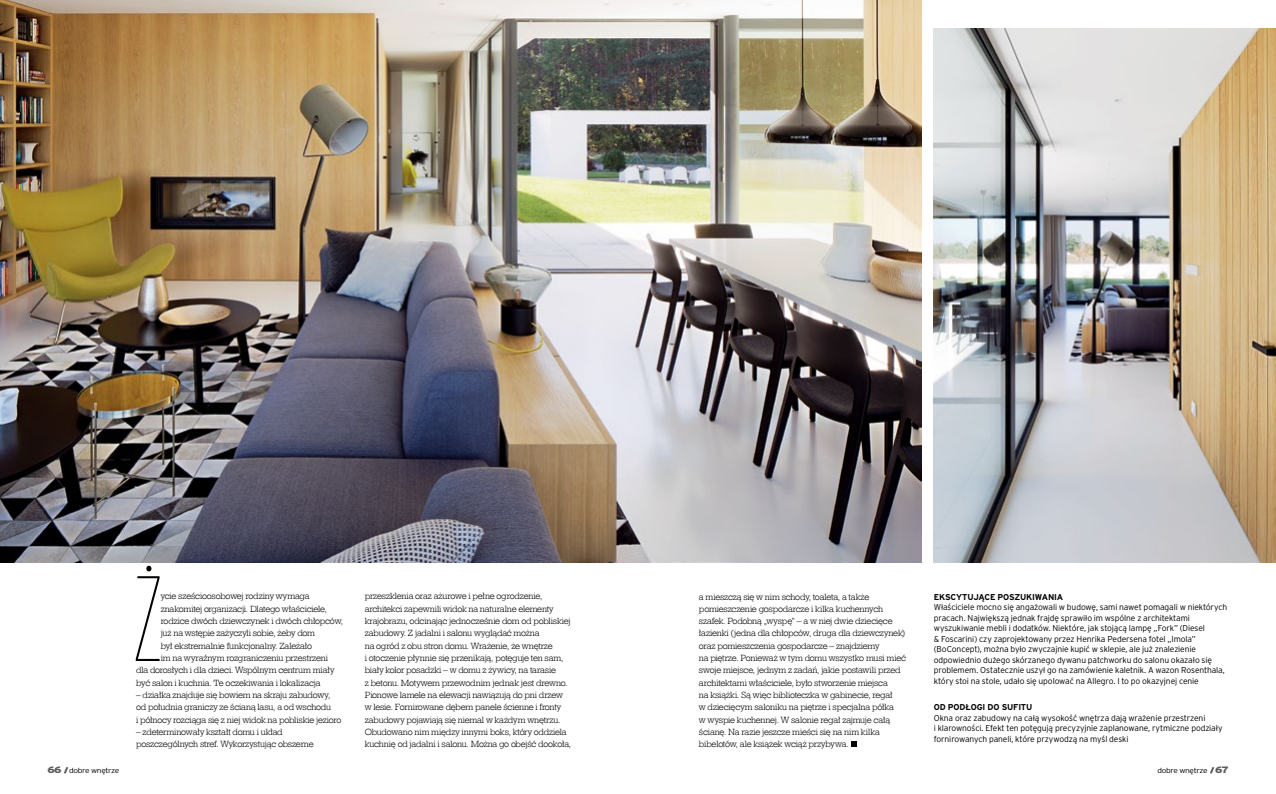
<style>
.page{position:relative;width:1276px;height:794px;background:#fff}
.page>*{position:absolute;margin:0;border:0;box-sizing:border-box;transform-origin:0 0}
.t1{font:121.1px "Interstate CE Thin Comp";color:#000;scale:.93 1}
.t2{font:9px/12.3px "Geo Slab 712 Lt EU";letter-spacing:-.02em;color:#000;scale:1.07 1}
.t3{font:300 8.5px/10.5px "Interstate CE";letter-spacing:-.015em;color:#000}
.t4{font:700 8.5px "Interstate CE";letter-spacing:-.02em;color:#000}
.t5{font:300 7.3px "Interstate CE";letter-spacing:-.04em;color:#000;scale:1.15 1}
.s1{font-weight:900;font-size:9.2px;color:#5d5d60}
</style>
<div class="page">
<svg style="left:1210px;top:767px;width:4px;height:6px"></svg>
<svg style="left:64px;top:767px;width:4px;height:6px"></svg>
<img style="left:0;top:0;width:921px;height:562px">
<img style="left:934px;top:29px;width:342px;height:533px">
<svg style="left:851px;top:741px;width:5px;height:6px"></svg>
<svg style="left:146px;top:566px;width:5px;height:5px"></svg>
<h1 class="t1" style="left:133px;top:550px;width:34px">Z</h1>
<p class="t2" style="left:161px;top:590px;width:141px">ycie sześcioosobowej rodziny wymaga</p>
<p class="t2" style="left:161px;top:602px;width:157px">znakomitej organizacji. Dlatego właściciele,</p>
<p class="t2" style="left:161px;top:615px;width:172px">rodzice dwóch dziewczynek i dwóch chłopców,</p>
<p class="t2" style="left:161px;top:627px;width:146px">już na wstępie zażyczyli sobie, żeby dom</p>
<p class="t2" style="left:161px;top:639px;width:143px">był ekstremalnie funkcjonalny. Zależało</p>
<p class="t2" style="left:161px;top:651px;width:158px">im na wyraźnym rozgraniczeniu przestrzeni</p>
<p class="t2" style="left:136px;top:664px;width:187px">dla dorosłych i dla dzieci. Wspólnym centrum miały</p>
<p class="t2" style="left:136px;top:676px;width:174px">być salon i kuchnia. Te oczekiwania i lokalizacja</p>
<p class="t2" style="left:136px;top:688px;width:193px">– działka znajduje się bowiem na skraju zabudowy, od południa graniczy ze ścianą lasu, a od wschodu<br>i północy rozciąga się z niej widok na pobliskie jezioro</p>
<p class="t2" style="left:136px;top:725px;width:167px">– zdeterminowały kształt domu i układ poszczególnych stref. Wykorzystując obszerne</p>
<p class="t2" style="left:365px;top:590px;width:194px">przeszklenia oraz ażurowe i pełne ogrodzenie, architekci zapewnili widok na naturalne elementy krajobrazu, odcinając jednocześnie dom od pobliskiej zabudowy. Z jadalni i salonu wyglądać można<br>na ogród z obu stron domu. Wrażenie, że wnętrze<br>i otoczenie płynnie się przenikają, potęguje ten sam, biały kolor posadzki – w domu z żywicy, na tarasie<br>z betonu. Motywem przewodnim jednak jest drewno.<br>Pionowe lamele na elewacji nawiązują do pni drzew w lesie. Fornirowane dębem panele ścienne i fronty zabudowy pojawiają się niemal w każdym wnętrzu.<br>Obudowano nim między innymi boks, który oddziela kuchnię od jadalni i salonu. Można go obejść dookoła,</p>
<p class="t2" style="left:699px;top:590px;width:195px">a mieszczą się w nim schody, toaleta, a także pomieszczenie gospodarcze i kilka kuchennych szafek. Podobną „wyspę” – a w niej dwie dziecięce łazienki (jedna dla chłopców, druga dla dziewczynek) oraz pomieszczenia gospodarcze – znajdziemy<br>na piętrze. Ponieważ w tym domu wszystko musi mieć swoje miejsce, jednym z zadań, jakie postawili przed architektami właściciele, było stworzenie miejsca<br>na książki. Są więc biblioteczka w gabinecie, regał<br>w dziecięcym saloniku na piętrze i specjalna półka<br>w wyspie kuchennej. W salonie regał zajmuje całą ścianę. Na razie jeszcze mieści się na nim kilka bibelotów, ale książek wciąż przybywa.</p>
<p class="t4" style="left:934px;top:591px;width:131px">EKSCYTUJĄCE POSZUKIWANIA</p>
<p class="t3" style="left:934px;top:602px;width:295px">Właściciele mocno się angażowali w budowę, sami nawet pomagali w niektórych pracach. Największą jednak frajdę sprawiło im wspólne z architektami wyszukiwanie mebli i dodatków. Niektóre, jak stojącą lampę „Fork” (Diesel<br>&amp; Foscarini) czy zaprojektowany przez Henrika Pedersena fotel „Imola” (BoConcept), można było zwyczajnie kupić w sklepie, ale już znalezienie odpowiednio dużego skórzanego dywanu patchworku do salonu okazało się problemem. Ostatecznie uszył go na zamówienie kaletnik. A wazon Rosenthala, który stoi na stole, udało się upolować na Allegro. I to po okazyjnej cenie</p>
<p class="t4" style="left:934px;top:701px;width:100px">OD PODŁOGI DO SUFITU</p>
<p class="t3" style="left:934px;top:712px;width:290px">Okna oraz zabudowy na całą wysokość wnętrza dają wrażenie przestrzeni<br>i klarowności. Efekt ten potęgują precyzyjnie zaplanowane, rytmiczne podziały fornirowanych paneli, które przywodzą na myśl deski</p>
<p class="t5" style="left:47px;top:766px;width:64px"><span class="s1">66</span> dobre wnętrze</p>
<p class="t5" style="left:1157px;top:766px;width:64px">dobre wnętrze <span class="s1">67</span></p>
</div>
